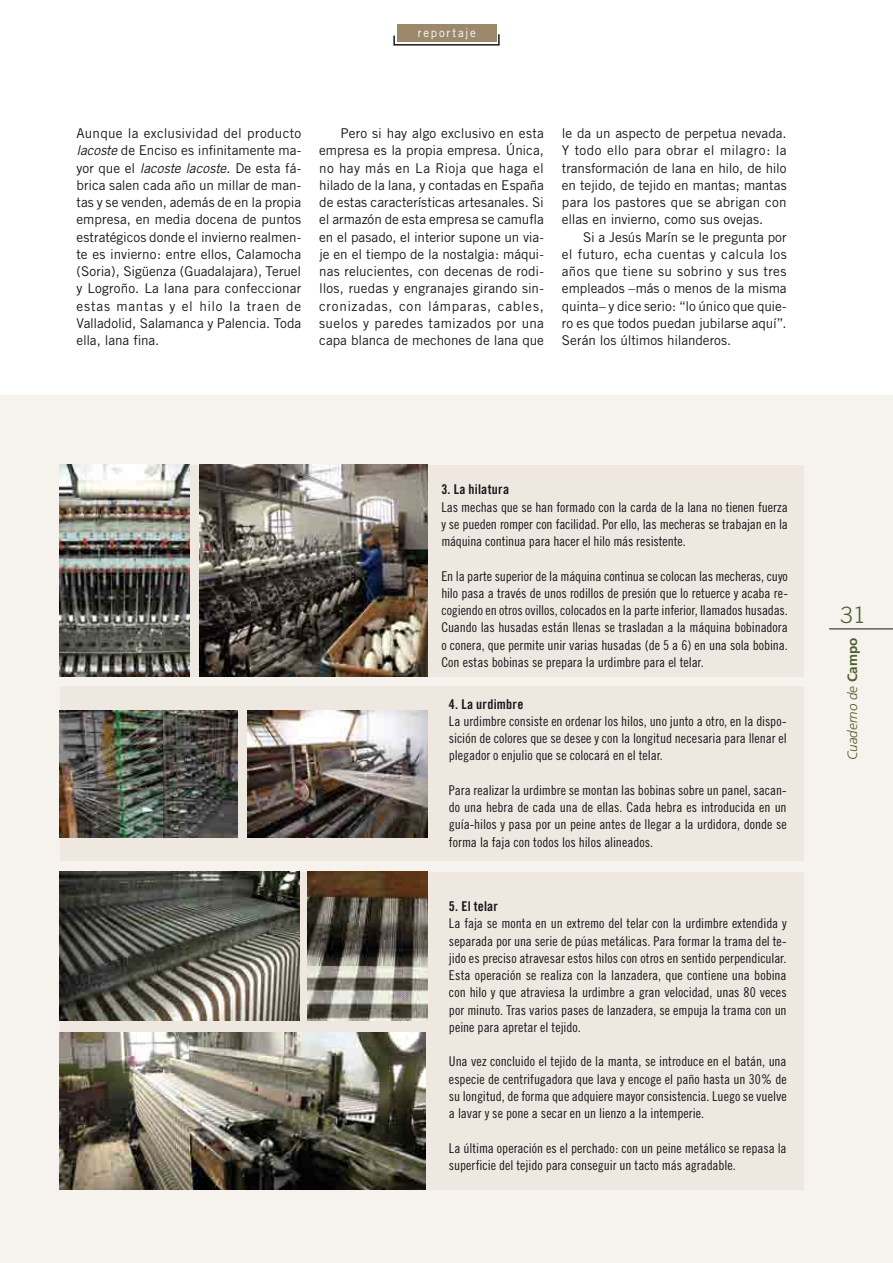
<style>
.page{position:relative;width:893px;height:1263px;background:#fff}
.page>*{position:absolute;margin:0;border:0;box-sizing:border-box;transform-origin:0 0}
.t1{font:300 22.5px "Trade Gothic";color:#4d602c}
.t2{font:13.5px/17.2px "Trade Gothic Cond Eighteen";color:#1a171c;text-align:justify}
.t3{font:13.5px/17.2px "Trade Gothic";letter-spacing:-.005em;color:#1a171c;text-align:justify}
.t4{font:13.5px "Trade Gothic Bold Cond Twenty";letter-spacing:.015em;color:#1a171c}
.t5{font:italic 300 13.5px "Frutiger";color:#4d602c}
.t6{font:12px "Trade Gothic";letter-spacing:.155em;color:#fff;scale:.95 1}
.s1{font-style:italic}
.s2{font-weight:700;font-style:normal}
</style>
<div class="page">
<div style="left:0;top:395px;width:893px;height:868px;background:#f6f3ee"></div>
<div style="left:60px;top:465px;width:743px;height:211px;background:#eee8e0"></div>
<div style="left:60px;top:687px;width:743px;height:174px;background:#eee8e0"></div>
<div style="left:60px;top:872px;width:743px;height:317px;background:#eee8e0"></div>
<img style="left:200px;top:465px;width:228px;height:211px">
<img style="left:60px;top:465px;width:129px;height:211px">
<img style="left:60px;top:710px;width:178px;height:127px">
<img style="left:247px;top:710px;width:181px;height:127px">
<img style="left:60px;top:872px;width:239px;height:148px">
<img style="left:60px;top:1032px;width:366px;height:157px">
<div style="left:397px;top:24px;width:99px;height:18px;background:#9c896c"></div>
<svg style="left:393px;top:33px;width:107px;height:13px"></svg>
<img style="left:307px;top:872px;width:121px;height:148px">
<hr style="left:829px;top:628px;width:64px;height:1px;background:#1a171c">
<p class="t6" style="left:418px;top:26px;width:63px">reportaje</p>
<p class="t3" style="left:76px;top:124px;width:226px">Aunque la exclusividad del producto <span class="s1">lacoste</span> de Enciso es infinitamente ma&shy;yor que el <span class="s1">lacoste lacoste</span>. De esta fá&shy;brica salen cada año un millar de man&shy;tas y se venden, además de en la propia empresa, en media docena de puntos estratégicos donde el invierno realmen&shy;te es invierno: entre ellos, Calamocha (Soria), Sigüenza (Guadalajara), Teruel y Logroño. La lana para confeccionar estas mantas y el hilo la traen de Valladolid, Salamanca y Palencia. Toda ella, lana fina.</p>
<p class="t3" style="left:319px;top:124px;width:226px;text-indent:21px">Pero si hay algo exclusivo en esta empresa es la propia empresa. Única, no hay más en La Rioja que haga el hilado de la lana, y contadas en España de estas características artesanales. Si el armazón de esta empresa se camufla en el pasado, el interior supone un via&shy;je en el tiempo de la nostalgia: máqui&shy;nas relucientes, con decenas de rodi&shy;llos, ruedas y engranajes girando sin&shy;cronizadas, con lámparas, cables, suelos y paredes tamizados por una capa blanca de mechones de lana que</p>
<p class="t3" style="left:562px;top:124px;width:226px">le da un aspecto de perpetua nevada.<br>Y todo ello para obrar el milagro: la transformación de lana en hilo, de hilo en tejido, de tejido en mantas; mantas para los pastores que se abrigan con ellas en invierno, como sus ovejas.</p>
<p class="t3" style="left:562px;top:228px;width:226px;text-indent:21px">Si a Jesús Marín se le pregunta por el futuro, echa cuentas y calcula los años que tiene su sobrino y sus tres empleados –más o menos de la misma quinta– y dice serio: “lo único que quie&shy;ro es que todos puedan jubilarse aquí”.<br>Serán los últimos hilanderos.</p>
<p class="t4" style="left:441px;top:481px;width:69px">3. La hilatura</p>
<p class="t2" style="left:441px;top:498px;width:348px">Las mechas que se han formado con la carda de la lana no tienen fuerza y se pueden romper con facilidad. Por ello, las mecheras se trabajan en la máquina continua para hacer el hilo más resistente.</p>
<p class="t2" style="left:441px;top:567px;width:348px">En la parte superior de la máquina continua se colocan las mecheras, cuyo hilo pasa a través de unos rodillos de presión que lo retuerce y acaba re&shy;cogiendo en otros ovillos, colocados en la parte inferior, llamados husadas.<br>Cuando las husadas están llenas se trasladan a la máquina bobinadora o conera, que permite unir varias husadas (de 5 a 6) en una sola bobina.<br>Con estas bobinas se prepara la urdimbre para el telar.</p>
<p class="t4" style="left:449px;top:695px;width:76px">4. La urdimbre</p>
<p class="t2" style="left:449px;top:712px;width:339px">La urdimbre consiste en ordenar los hilos, uno junto a otro, en la dispo&shy;sición de colores que se desee y con la longitud necesaria para llenar el plegador o enjulio que se colocará en el telar.</p>
<p class="t2" style="left:449px;top:781px;width:339px">Para realizar la urdimbre se montan las bobinas sobre un panel, sacan&shy;do una hebra de cada una de ellas. Cada hebra es introducida en un guía-hilos y pasa por un peine antes de llegar a la urdidora, donde se forma la faja con todos los hilos alineados.</p>
<p class="t4" style="left:449px;top:898px;width:51px">5. El telar</p>
<p class="t2" style="left:449px;top:915px;width:339px">La faja se monta en un extremo del telar con la urdimbre extendida y separada por una serie de púas metálicas. Para formar la trama del te&shy;jido es preciso atravesar estos hilos con otros en sentido perpendicular.<br>Esta operación se realiza con la lanzadera, que contiene una bobina con hilo y que atraviesa la urdimbre a gran velocidad, unas 80 veces por minuto. Tras varios pases de lanzadera, se empuja la trama con un peine para apretar el tejido.</p>
<p class="t2" style="left:449px;top:1053px;width:339px">Una vez concluido el tejido de la manta, se introduce en el batán, una especie de centrifugadora que lava y encoge el paño hasta un 30% de su longitud, de forma que adquiere mayor consistencia. Luego se vuelve a lavar y se pone a secar en un lienzo a la intemperie.</p>
<p class="t2" style="left:449px;top:1139px;width:339px">La última operación es el perchado: con un peine metálico se repasa la superficie del tejido para conseguir un tacto más agradable.</p>
<h1 class="t1" style="left:840px;top:601px;width:27px">31</h1>
<p class="t5" style="left:845px;top:760px;width:124px;rotate:-90deg">Cuaderno de <span class="s2">Campo</span></p>
</div>
